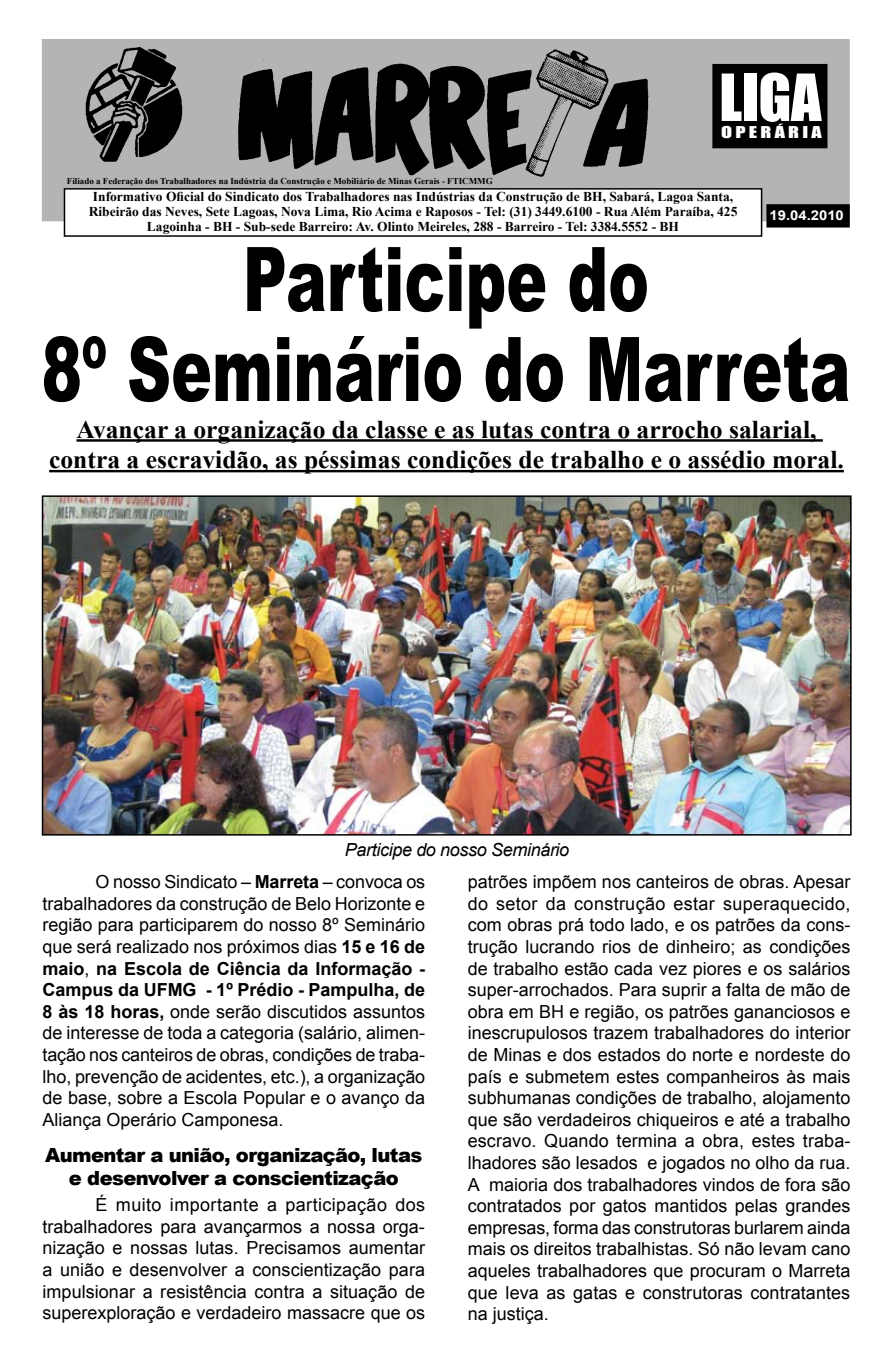
<style>
.page{position:relative;width:893px;height:1361px;background:#fff}
.page>*{position:absolute;margin:0;border:0;box-sizing:border-box;transform-origin:0 0}
.t1{font:900 89.25px/90px "Arial";color:#000;text-align:center;scale:.68 1}
.t2{font:60px "Impact";color:#fff}
.t3{font:700 25.5px/30.8px "Times New Roman";color:#000;text-align:center}
.t4{font:900 19.5px/23.4px "Arial";letter-spacing:-.03em;color:#000;text-align:center}
.t5{font:18px/21.6px "Arial";color:#000;text-align:justify}
.t6{font:italic 18px "Arial";letter-spacing:-.02em;color:#000}
.t7{font:15px "Impact";letter-spacing:.16em;color:#fff;scale:1.35 1}
.t8{font:700 13.5px/14.9px "Times New Roman";color:#000;text-align:center}
.t9{font:700 13.5px "Arial";color:#fff;scale:1.1 1}
.t10{font:700 9px "Times New Roman";color:#000}
.s1{font-weight:700}
</style>
<div class="page">
<div style="left:42px;top:39px;width:808px;height:182px;background:#b2b4b6"></div>
<div style="left:767px;top:205px;width:82px;height:22px;background:#000"></div>
<div style="left:766px;top:204px;width:84px;height:23px;border:2px solid #000"></div>
<img style="left:237px;top:44px;width:411px;height:133px">
<img style="left:85px;top:39px;width:97px;height:123px">
<div style="left:713px;top:65px;width:114px;height:83px;background:#000"></div>
<div style="left:712px;top:64px;width:115px;height:84px;border:2px solid #000"></div>
<div style="left:64px;top:189px;width:698px;height:47px;background:#fff"></div>
<div style="left:64px;top:188px;width:698px;height:49px;border:2px solid #000"></div>
<hr style="left:77px;top:439px;width:746px;height:3px;background:#000">
<hr style="left:49px;top:470px;width:795px;height:2px;background:#000">
<img style="left:45px;top:498px;width:804px;height:334px">
<div style="left:42px;top:495px;width:810px;height:340px;border:2px solid #000"></div>
<p class="t10" style="left:67px;top:175px;width:427px">Filiado a Federação dos Trabalhadores na Indústria da Construção e Mobiliário de Minas Gerais - FTICMMG</p>
<h2 class="t2" style="left:719px;top:51px;width:104px">LIGA</h2>
<p class="t7" style="left:721px;top:120px;width:68px">OPERÁRIA</p>
<p class="t8" style="left:89px;top:189px;width:650px">Informativo Oficial do Sindicato dos Trabalhadores nas Indústrias da Construção de BH, Sabará, Lagoa Santa,<br>Ribeirão das Neves, Sete Lagoas, Nova Lima, Rio Acima e Raposos - Tel: (31) 3449.6100 - Rua Além Paraíba, 425<br>Lagoinha - BH - Sub-sede Barreiro: Av. Olinto Meireles, 288 - Barreiro - Tel: 3384.5552 - BH</p>
<p class="t9" style="left:770px;top:207px;width:69px">19.04.2010</p>
<h1 class="t1" style="left:41px;top:231px;width:1191px">Participe do<br>8º Seminário do Marreta</h1>
<h3 class="t3" style="left:49px;top:413px;width:796px">Avançar a organização da classe e as lutas contra o arrocho salarial, contra a escravidão, as péssimas condições de trabalho e o assédio moral.</h3>
<p class="t6" style="left:345px;top:838px;width:226px">Participe do nosso Seminário</p>
<p class="t5" style="left:43px;top:871px;width:384px;text-indent:53px">O nosso Sindicato – <span class="s1">Marreta</span> – convoca os trabalhadores da construção de Belo Horizonte e região para participarem do nosso 8º Seminário que será realizado nos próximos dias <span class="s1">15 e 16 de maio</span>, <span class="s1">na Escola de Ciência da Informação - Campus da UFMG - 1º Prédio - Pampulha, de 8 às 18 horas,</span> onde serão discutidos assuntos de interesse de toda a categoria (salário, alimen&shy;tação nos canteiros de obras, condições de traba&shy;lho, prevenção de acidentes, etc.), a organização de base, sobre a Escola Popular e o avanço da Aliança Operário Camponesa.</p>
<p class="t4" style="left:45px;top:1142px;width:379px">Aumentar a união, organização, lutas e desenvolver a conscientização</p>
<p class="t5" style="left:43px;top:1194px;width:384px;text-indent:53px">É muito importante a participação dos trabalhadores para avançarmos a nossa orga&shy;nização e nossas lutas. Precisamos aumentar a união e desenvolver a conscientização para impulsionar a resistência contra a situação de superexploração e verdadeiro massacre que os</p>
<p class="t5" style="left:468px;top:871px;width:384px">patrões impõem nos canteiros de obras. Apesar do setor da construção estar superaquecido, com obras prá todo lado, e os patrões da cons&shy;trução lucrando rios de dinheiro; as condições de trabalho estão cada vez piores e os salários super-arrochados. Para suprir a falta de mão de obra em BH e região, os patrões gananciosos e inescrupulosos trazem trabalhadores do interior de Minas e dos estados do norte e nordeste do país e submetem estes companheiros às mais subhumanas condições de trabalho, alojamento que são verdadeiros chiqueiros e até a trabalho escravo. Quando termina a obra, estes traba&shy;lhadores são lesados e jogados no olho da rua.<br>A maioria dos trabalhadores vindos de fora são contratados por gatos mantidos pelas grandes empresas, forma das construtoras burlarem ainda mais os direitos trabalhistas. Só não levam cano aqueles trabalhadores que procuram o Marreta que leva as gatas e construtoras contratantes na justiça.</p>
</div>
